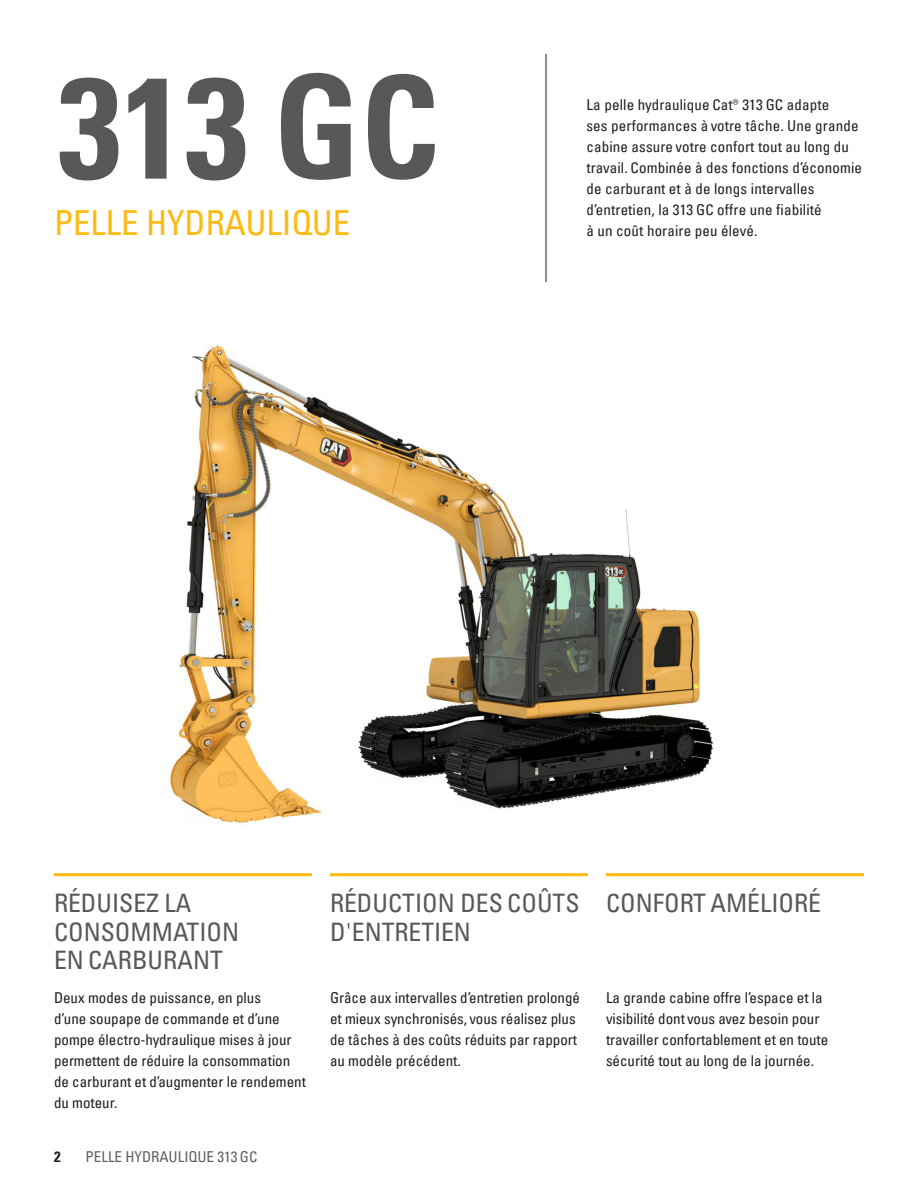
<style>
.page{position:relative;width:918px;height:1188px;background:#fff}
.page>*{position:absolute;margin:0;border:0;box-sizing:border-box;transform-origin:0 0}
.Dark_Model{font:700 condensed 142.95px "Univers";color:#57585a}
.Machine_Family{font:condensed 34.5px "Univers";color:#fcba13}
.USP_Headline{font:condensed 25.5px/28.5px "Univers";color:#57585a}
.USP_Body_Text{font:condensed 15px/21px "Univers";color:#231f20}
.Long_Description_with_12_pts_above{font:condensed 15px/21px "Univers";letter-spacing:.01em;color:#231f20}
.Running_footer-LH{font:condensed 15px "Univers";color:#5d6163}
.t1{font:700 condensed 15px "Univers";color:#231f20}
</style>
<div class="page">
<hr style="left:546px;top:54px;width:1px;height:228px;background:#231f20">
<hr style="left:54px;top:873px;width:258px;height:3px;background:#fcba13">
<hr style="left:330px;top:873px;width:258px;height:3px;background:#fcba13">
<hr style="left:606px;top:873px;width:258px;height:3px;background:#fcba13">
<img style="left:168px;top:345px;width:545px;height:479px">
<p class="Dark_Model" style="left:58px;top:40px;width:383px">313 GC</p>
<p class="Machine_Family" style="left:54px;top:201px;width:298px">PELLE HYDRAULIQUE</p>
<p class="Long_Description_with_12_pts_above" style="left:586px;top:94px;width:277px">La pelle hydraulique Cat® 313 GC adapte<br>ses performances à votre tâche. Une grande cabine assure votre confort tout au long du travail. Combinée à des fonctions d’économie de carburant et à de longs intervalles d’entretien, la 313 GC offre une fiabilité<br>à un coût horaire peu élevé.</p>
<p class="USP_Headline" style="left:54px;top:888px;width:187px">RÉDUISEZ LA<br>CONSOMMATION<br>EN CARBURANT</p>
<p class="USP_Body_Text" style="left:54px;top:987px;width:253px">Deux modes de puissance, en plus<br>d’une soupape de commande et d’une pompe électro-hydraulique mises à jour permettent de réduire la consommation de carburant et d’augmenter le rendement du moteur.</p>
<p class="t1" style="left:54px;top:1147px;width:8px">2</p>
<p class="Running_footer-LH" style="left:86px;top:1147px;width:173px">PELLE HYDRAULIQUE 313 GC</p>
<p class="USP_Headline" style="left:330px;top:888px;width:251px">RÉDUCTION DES COÛTS<br>D'ENTRETIEN</p>
<p class="USP_Body_Text" style="left:330px;top:987px;width:252px">Grâce aux intervalles d’entretien prolongé et mieux synchronisés, vous réalisez plus de tâches à des coûts réduits par rapport au modèle précédent.</p>
<p class="USP_Headline" style="left:606px;top:888px;width:216px">CONFORT AMÉLIORÉ</p>
<p class="USP_Body_Text" style="left:606px;top:987px;width:224px">La grande cabine offre l’espace et la visibilité dont vous avez besoin pour travailler confortablement et en toute sécurité tout au long de la journée.</p>
</div>
